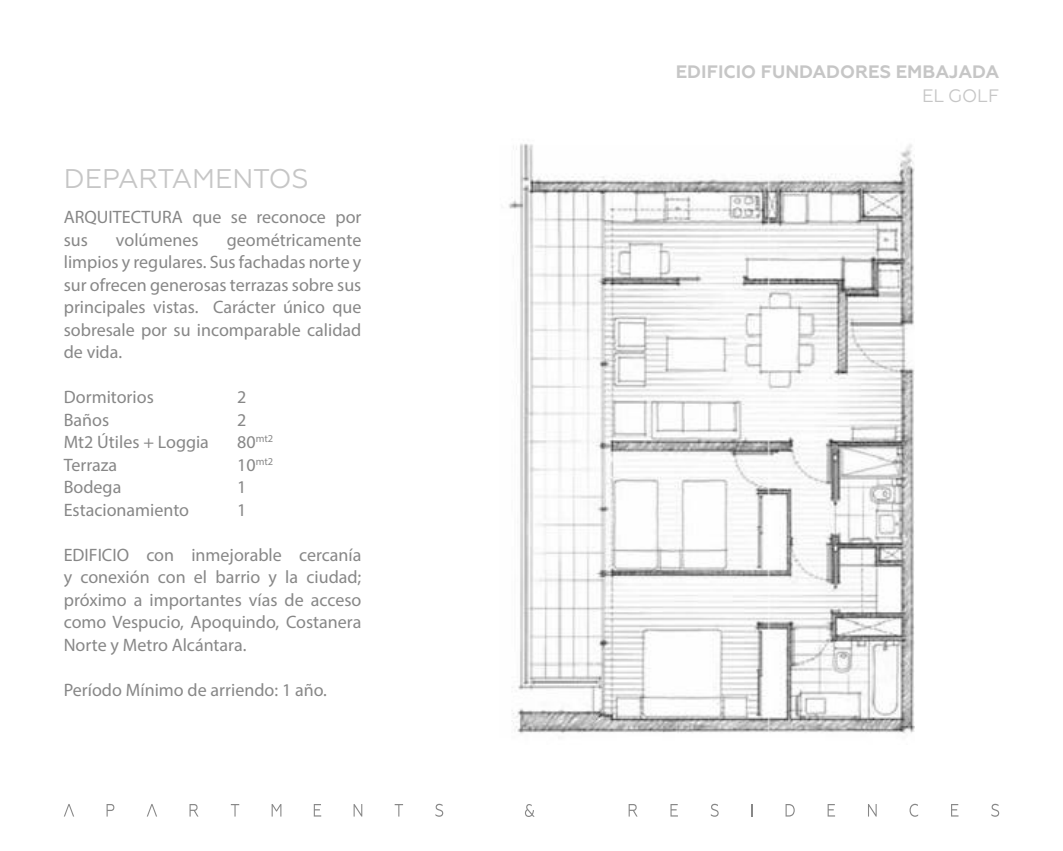
<style>
.page{position:relative;width:1063px;height:851px;background:#fff}
.page>*{position:absolute;margin:0;border:0;box-sizing:border-box;transform-origin:0 0}
.t1{font:27px "Geometria";color:#c6c6c6}
.t2{font:18px/22.5px "Myriad Pro";color:#878787;text-align:justify}
.t3{font:700 18px "Geometria";color:#c6c6c6}
.t4{font:18px "Geometria";color:#c6c6c6}
.t5{font:10.5px "Myriad Pro";color:#878787}
.s1{font-size:18px}
</style>
<div class="page">
<svg style="left:525px;top:804px;width:9px;height:12px"></svg>
<svg style="left:107px;top:804px;width:7px;height:12px"></svg>
<svg style="left:190px;top:804px;width:8px;height:12px"></svg>
<svg style="left:231px;top:804px;width:8px;height:12px"></svg>
<svg style="left:272px;top:804px;width:9px;height:12px"></svg>
<svg style="left:314px;top:804px;width:7px;height:12px"></svg>
<svg style="left:354px;top:804px;width:8px;height:12px"></svg>
<svg style="left:395px;top:804px;width:8px;height:12px"></svg>
<svg style="left:435px;top:803px;width:8px;height:13px"></svg>
<svg style="left:629px;top:804px;width:8px;height:12px"></svg>
<svg style="left:670px;top:804px;width:8px;height:12px"></svg>
<svg style="left:711px;top:803px;width:8px;height:13px"></svg>
<svg style="left:752px;top:804px;width:1px;height:12px"></svg>
<svg style="left:786px;top:804px;width:9px;height:12px"></svg>
<svg style="left:828px;top:804px;width:7px;height:12px"></svg>
<svg style="left:868px;top:804px;width:9px;height:12px"></svg>
<svg style="left:910px;top:803px;width:8px;height:13px"></svg>
<svg style="left:951px;top:804px;width:8px;height:12px"></svg>
<svg style="left:991px;top:803px;width:8px;height:13px"></svg>
<svg style="left:147px;top:804px;width:10px;height:12px"></svg>
<svg style="left:64px;top:804px;width:10px;height:12px"></svg>
<img style="left:508px;top:144px;width:407px;height:590px">
<h1 class="t1" style="left:64px;top:163px;width:246px">DEPARTAMENTOS</h1>
<p class="t2" style="left:64px;top:205px;width:299px">ARQUITECTURA que se reconoce por sus</p>
<p class="t2" style="left:116px;top:228px;width:84px">volúmenes</p>
<p class="t2" style="left:64px;top:228px;width:299px;text-indent:163px">geométricamente limpios y regulares. Sus fachadas norte y sur ofrecen generosas terrazas sobre sus principales vistas. Carácter único que sobresale por su incomparable calidad de vida.</p>
<p class="t2" style="left:64px;top:385px;width:92px">Dormitorios</p>
<p class="t2" style="left:237px;top:385px;width:11px">2</p>
<p class="t2" style="left:64px;top:408px;width:47px">Baños</p>
<p class="t2" style="left:237px;top:408px;width:11px">2</p>
<p class="t2" style="left:64px;top:430px;width:147px">Mt2 Útiles + Loggia</p>
<p class="t5" style="left:237px;top:432px;width:38px"><span class="s1">80</span>mt2</p>
<p class="t2" style="left:64px;top:453px;width:55px">Terraza</p>
<p class="t5" style="left:237px;top:454px;width:38px"><span class="s1">10</span>mt2</p>
<p class="t2" style="left:64px;top:475px;width:59px">Bodega</p>
<p class="t2" style="left:237px;top:475px;width:11px">1</p>
<p class="t2" style="left:64px;top:498px;width:127px">Estacionamiento</p>
<p class="t2" style="left:237px;top:498px;width:11px">1</p>
<p class="t2" style="left:64px;top:543px;width:299px">EDIFICIO con inmejorable cercanía y conexión con el barrio y la ciudad; próximo a importantes vías de acceso como Vespucio, Apoquindo, Costanera Norte y Metro Alcántara.</p>
<p class="t2" style="left:64px;top:678px;width:265px">Período Mínimo de arriendo: 1 año.</p>
<p class="t3" style="left:676px;top:61px;width:325px">EDIFICIO FUNDADORES EMBAJADA</p>
<p class="t4" style="left:922px;top:85px;width:79px">EL GOLF</p>
</div>
